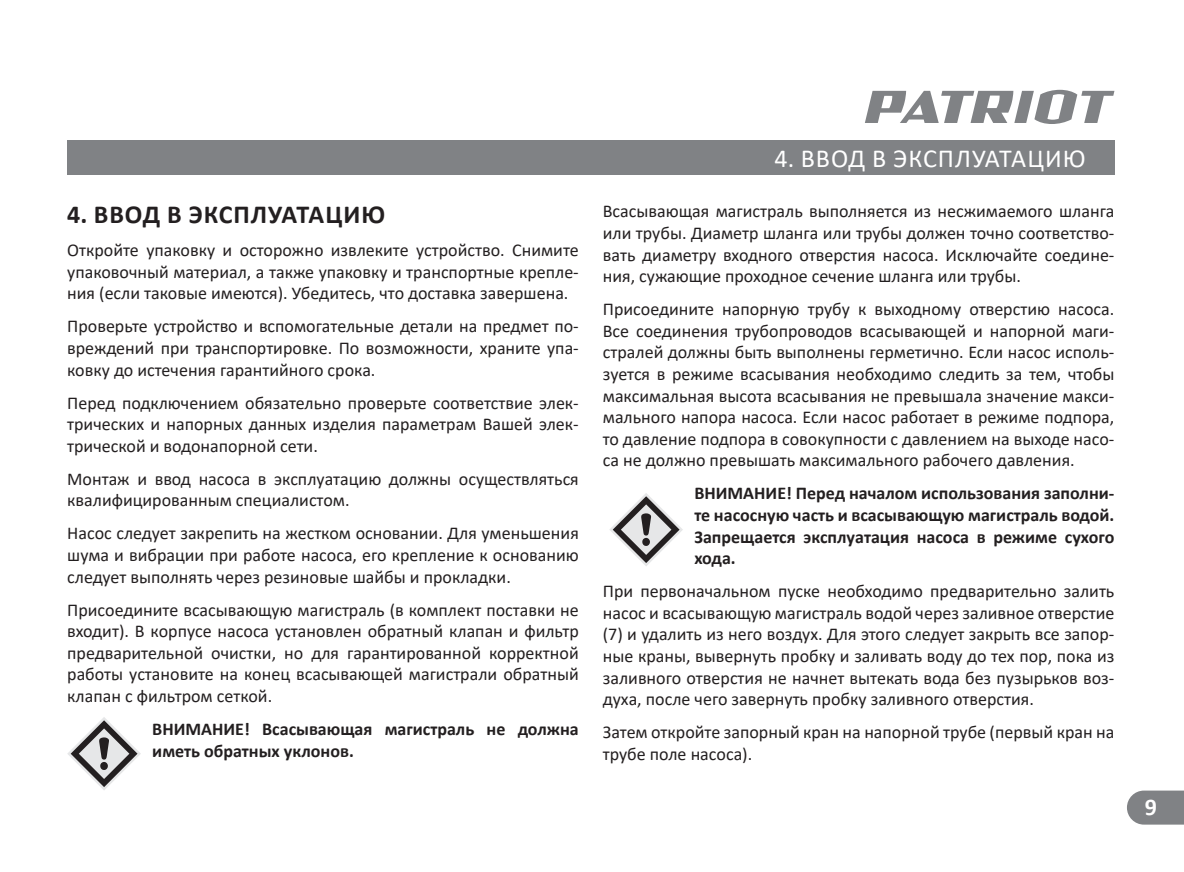
<style>
.page{position:relative;width:1184px;height:872px;background:#fff}
.page>*{position:absolute;margin:0;border:0;box-sizing:border-box;transform-origin:0 0}
.t1{font:26px "Calibri";letter-spacing:.04em;color:#fff}
.t2{font:700 26px "Calibri";letter-spacing:.04em;color:#231f20}
.t3{font:700 24px "Calibri";color:#fff}
.t4{font:18px/21.6px "Calibri";color:#231f20;text-align:justify}
.t5{font:700 18px/21.6px "Calibri";color:#231f20}
</style>
<div class="page">
<svg style="left:865px;top:90px;width:249px;height:34px"></svg>
<div style="left:67px;top:141px;width:1047px;height:34px;background:#808285"></div>
<svg style="left:1127px;top:790px;width:56px;height:34px;background:#898b8e"></svg>
<svg style="left:67px;top:717px;width:74px;height:73px"></svg>
<svg style="left:609px;top:493px;width:74px;height:73px"></svg>
<h1 class="t2" style="left:67px;top:196px;width:319px">4. ВВОД В ЭКСПЛУАТАЦИЮ</h1>
<p class="t4" style="left:67px;top:239px;width:513px">Откройте упаковку и осторожно извлеките устройство. Снимите упаковочный материал, а также упаковку и транспортные крепле&shy;ния (если таковые имеются). Убедитесь, что доставка завершена.</p>
<p class="t4" style="left:67px;top:315px;width:513px">Проверьте устройство и вспомогательные детали на предмет по&shy;вреждений при транспортировке. По возможности, храните упа&shy;ковку до истечения гарантийного срока.</p>
<p class="t4" style="left:67px;top:391px;width:513px">Перед подключением обязательно проверьте соответствие элек&shy;трических и напорных данных изделия параметрам Вашей элек&shy;трической и водонапорной сети.</p>
<p class="t4" style="left:67px;top:467px;width:513px">Монтаж и ввод насоса в эксплуатацию должны осуществляться квалифицированным специалистом.</p>
<p class="t4" style="left:67px;top:522px;width:513px">Насос следует закрепить на жестком основании. Для уменьшения шума и вибрации при работе насоса, его крепление к основанию следует выполнять через резиновые шайбы и прокладки.</p>
<p class="t4" style="left:67px;top:598px;width:513px">Присоедините всасывающую магистраль (в комплект поставки не входит). В корпусе насоса установлен обратный клапан и фильтр предварительной очистки, но для гарантированной корректной работы установите на конец всасывающей магистрали обратный клапан с фильтром сеткой.</p>
<p class="t5" style="left:152px;top:718px;width:428px">ВНИМАНИЕ! Всасывающая магистраль не должна иметь обратных уклонов.</p>
<h1 class="t1" style="left:774px;top:141px;width:312px">4. ВВОД В ЭКСПЛУАТАЦИЮ</h1>
<p class="t4" style="left:602px;top:200px;width:513px">Всасывающая магистраль выполняется из несжимаемого шланга или трубы. Диаметр шланга или трубы должен точно соответство&shy;вать диаметру входного отверстия насоса. Исключайте соедине&shy;ния, сужающие проходное сечение шланга или трубы.</p>
<p class="t4" style="left:602px;top:298px;width:513px">Присоедините напорную трубу к выходному отверстию насоса.<br>Все соединения трубопроводов всасывающей и напорной маги&shy;стралей должны быть выполнены герметично. Если насос исполь&shy;зуется в режиме всасывания необходимо следить за тем, чтобы максимальная высота всасывания не превышала значение макси&shy;мального напора насоса. Если насос работает в режиме подпора, то давление подпора в совокупности с давлением на выходе насо&shy;са не должно превышать максимального рабочего давления.</p>
<p class="t5" style="left:694px;top:482px;width:421px;text-align:justify">ВНИМАНИЕ! Перед началом использования заполни&shy;те насосную часть и всасывающую магистраль водой.<br>Запрещается эксплуатация насоса в режиме сухого хода.</p>
<p class="t4" style="left:602px;top:580px;width:513px">При первоначальном пуске необходимо предварительно залить насос и всасывающую магистраль водой через заливное отверстие (7) и удалить из него воздух. Для этого следует закрыть все запор&shy;ные краны, вывернуть пробку и заливать воду до тех пор, пока из заливного отверстия не начнет вытекать вода без пузырьков воз&shy;духа, после чего завернуть пробку заливного отверстия.</p>
<p class="t4" style="left:602px;top:721px;width:513px">Затем откройте запорный кран на напорной трубе (первый кран на трубе поле насоса).</p>
<h2 class="t3" style="left:1144px;top:793px;width:14px">9</h2>
</div>
